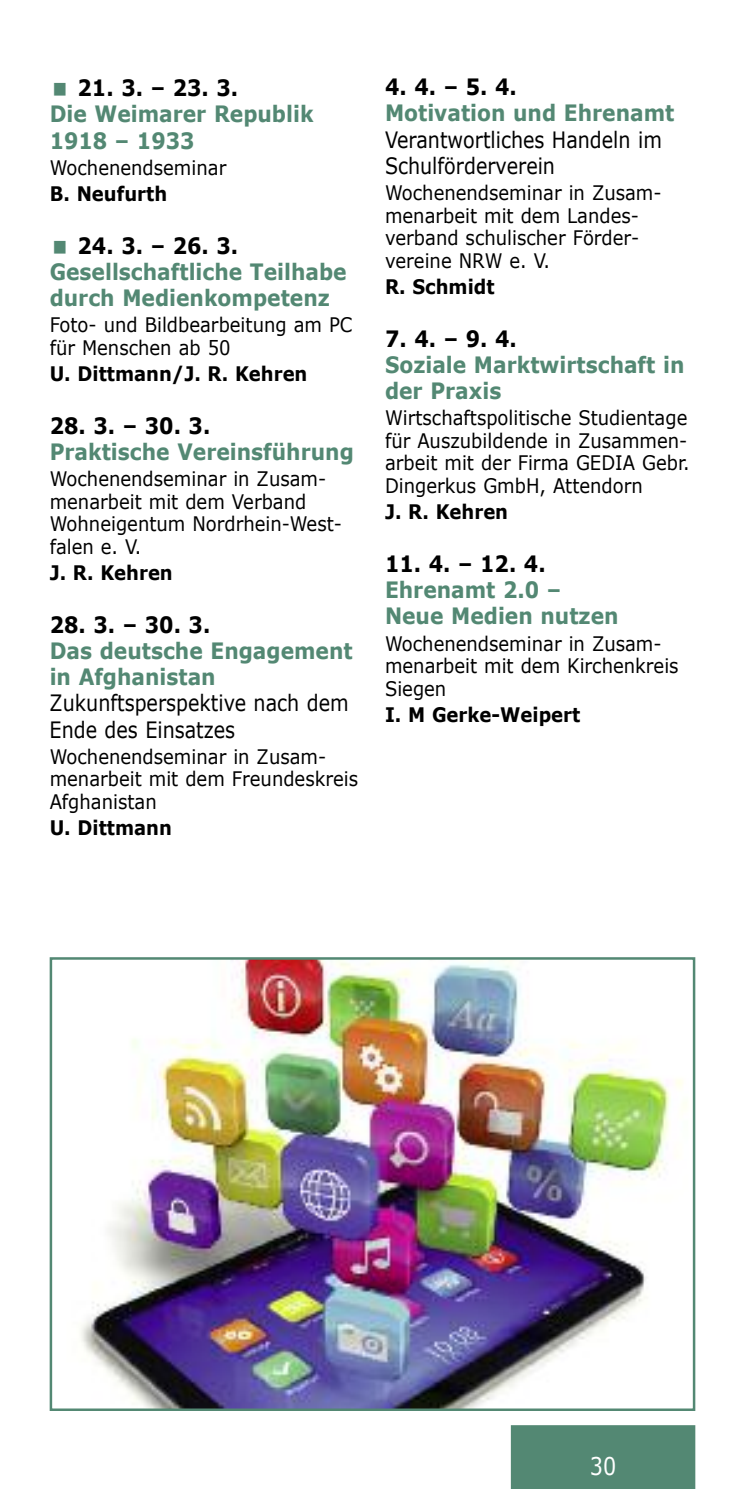
<style>
.page{position:relative;width:745px;height:1489px;background:#fff}
.page>*{position:absolute;margin:0;border:0;box-sizing:border-box;transform-origin:0 0}
.t1{font:24.5px "Verdana";color:#fff;scale:.85 1}
.t2{font:700 22.5px/26.2px "Verdana";color:#538873;scale:.9 1}
.t3{font:22.5px/26.2px "Verdana";color:#000;scale:.85 1}
.t4{font:700 22.5px "Verdana";color:#000;scale:.9 1}
.t5{font:20px/22.5px "Verdana";color:#000;scale:.9 1}
.t6{font:700 20px "Verdana";color:#000;scale:.9 1}
</style>
<div class="page">
<div style="left:510px;top:1425px;width:184px;height:63px;background:#538873"></div>
<img style="left:81px;top:960px;width:606px;height:447px">
<div style="left:50px;top:957px;width:644px;height:453px;border:2px solid #538873"></div>
<p class="t4" style="left:77px;top:73px;width:180px">21. 3. – 23. 3.</p>
<p class="t2" style="left:50px;top:100px;width:294px">Die Weimarer Republik<br>1918 – 1933</p>
<p class="t5" style="left:50px;top:155px;width:198px">Wochenendseminar</p>
<p class="t6" style="left:50px;top:181px;width:132px">B. Neufurth</p>
<p class="t4" style="left:77px;top:231px;width:180px">24. 3. – 26. 3.</p>
<p class="t2" style="left:50px;top:258px;width:331px">Gesellschaftliche Teilhabe durch Medienkompetenz</p>
<p class="t5" style="left:50px;top:313px;width:338px">Foto- und Bildbearbeitung am PC für Menschen ab 50</p>
<p class="t6" style="left:50px;top:361px;width:288px">U. Dittmann/J. R. Kehren</p>
<p class="t4" style="left:50px;top:411px;width:180px">28. 3. – 30. 3.</p>
<p class="t2" style="left:50px;top:438px;width:339px">Praktische Vereinsführung</p>
<p class="t5" style="left:50px;top:467px;width:326px">Wochenendseminar in Zusam&shy;menarbeit mit dem Verband<br>Wohneigentum Nordrhein-West&shy;falen e. V.</p>
<p class="t6" style="left:50px;top:560px;width:138px">J. R. Kehren</p>
<p class="t4" style="left:50px;top:610px;width:180px">28. 3. – 30. 3.</p>
<p class="t2" style="left:50px;top:636px;width:338px">Das deutsche Engagement in Afghanistan</p>
<p class="t3" style="left:50px;top:689px;width:353px">Zukunftsperspektive nach dem<br>Ende des Einsatzes</p>
<p class="t5" style="left:50px;top:744px;width:344px">Wochenendseminar in Zusam&shy;menarbeit mit dem Freundeskreis<br>Afghanistan</p>
<p class="t6" style="left:50px;top:815px;width:137px">U. Dittmann</p>
<p class="t4" style="left:385px;top:73px;width:148px">4. 4. – 5. 4.</p>
<p class="t2" style="left:385px;top:99px;width:323px">Motivation und Ehrenamt</p>
<p class="t3" style="left:385px;top:126px;width:327px">Verantwortliches Handeln im<br>Schulförderverein</p>
<p class="t5" style="left:385px;top:181px;width:309px">Wochenendseminar in Zusam&shy;menarbeit mit dem Landes&shy;verband schulischer Förder&shy;vereine NRW e. V.</p>
<p class="t6" style="left:385px;top:274px;width:123px">R. Schmidt</p>
<p class="t4" style="left:385px;top:324px;width:148px">7. 4. – 9. 4.</p>
<p class="t2" style="left:385px;top:351px;width:334px">Soziale Marktwirtschaft in der Praxis</p>
<p class="t5" style="left:385px;top:406px;width:340px;text-align:justify">Wirtschaftspolitische Studientage für Auszubildende in Zusammen&shy;arbeit mit der Firma GEDIA Gebr.<br>Dingerkus GmbH, Attendorn</p>
<p class="t6" style="left:385px;top:499px;width:138px">J. R. Kehren</p>
<p class="t4" style="left:385px;top:549px;width:180px">11. 4. – 12. 4.</p>
<p class="t2" style="left:385px;top:576px;width:261px">Ehrenamt 2.0 –<br>Neue Medien nutzen</p>
<p class="t5" style="left:385px;top:631px;width:327px">Wochenendseminar in Zusam&shy;menarbeit mit dem Kirchenkreis<br>Siegen</p>
<p class="t6" style="left:385px;top:701px;width:218px">I. M Gerke-Weipert</p>
<p class="t1" style="left:589px;top:1449px;width:32px">30</p>
</div>
